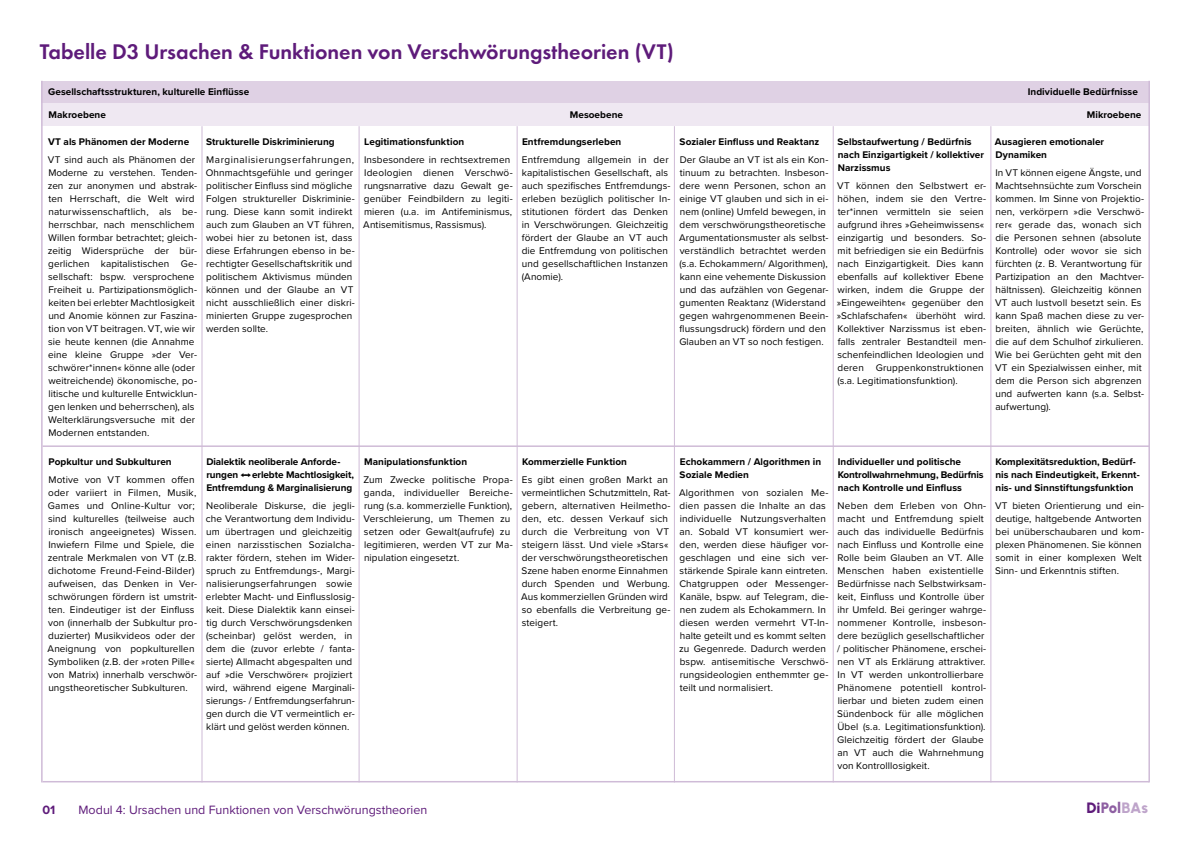
<style>
.page{position:relative;width:1191px;height:842px;background:#fff}
.page>*{position:absolute;margin:0;border:0;box-sizing:border-box;transform-origin:0 0}
.Hauptüberschrift{font:600 22px "Futura PT";color:#5e1b7a}
.t1{font:15px "Urbanist";color:#8e5fa2}
.t2{font:12.5px "Proxima Nova";color:#5e1b7a}
.t3{font:700 12.5px "Proxima Nova";color:#5e1b7a}
.Tabelle{font:10px/13px "Proxima Nova";letter-spacing:.005em;color:#000}
.Tabelle-2{font:700 10px/13px "Proxima Nova";letter-spacing:.005em;color:#000}
.Header_Kopie{font:700 10px "Proxima Nova";letter-spacing:.005em;color:#000}
.s1{color:#5e1b7a}
.s2{color:#bea4ca}
</style>
<div class="page">
<div style="left:41px;top:81px;width:1108px;height:22px;background:#dfd1e4"></div>
<div style="left:42px;top:103px;width:1107px;height:23px;background:#efe8f2"></div>
<hr style="left:41px;top:81px;width:2px;height:701px;background:#cfbbd7">
<hr style="left:202px;top:126px;width:1px;height:656px;background:#cfbbd7">
<hr style="left:359px;top:126px;width:1px;height:656px;background:#cfbbd7">
<hr style="left:517px;top:126px;width:1px;height:656px;background:#cfbbd7">
<hr style="left:674px;top:126px;width:1px;height:656px;background:#cfbbd7">
<hr style="left:833px;top:126px;width:1px;height:656px;background:#cfbbd7">
<hr style="left:990px;top:126px;width:1px;height:656px;background:#cfbbd7">
<hr style="left:43px;top:445px;width:1106px;height:2px;background:#cfbbd7">
<hr style="left:43px;top:781px;width:1106px;height:1px;background:#cfbbd7">
<hr style="left:1148px;top:81px;width:2px;height:701px;background:#cfbbd7">
<p class="Hauptüberschrift" style="left:40px;top:38px;width:635px">Tabelle D3 Ursachen &amp; Funktionen von Verschwörungstheorien (VT)</p>
<h2 class="Header_Kopie" style="left:48px;top:84px;width:203px">Gesellschaftsstrukturen, kulturelle Einflüsse</h2>
<h2 class="Header_Kopie" style="left:1027px;top:84px;width:112px">Individuelle Bedürfnisse</h2>
<h2 class="Header_Kopie" style="left:48px;top:108px;width:59px">Makroebene</h2>
<h2 class="Header_Kopie" style="left:570px;top:108px;width:55px">Mesoebene</h2>
<h2 class="Header_Kopie" style="left:1087px;top:108px;width:56px">Mikroebene</h2>
<p class="Tabelle-2" style="left:48px;top:135px;width:143px">VT als Phänomen der Moderne</p>
<p class="Tabelle" style="left:48px;top:152px;width:151px">VT sind auch als Phänomen der<br>Moderne zu verstehen. Tenden&shy;zen zur anonymen und abstrak&shy;ten Herrschaft, die Welt wird naturwissenschaftlich, als be&shy;herrschbar, nach menschlichem<br>Willen formbar betrachtet; gleich&shy;zeitig Widersprüche der bür&shy;gerlichen kapitalistischen Ge&shy;sellschaft: bspw. versprochene<br>Freiheit u. Partizipationsmöglich&shy;keiten bei erlebter Machtlosigkeit und Anomie können zur Faszina&shy;tion von VT beitragen. VT, wie wir sie heute kennen (die Annahme eine kleine Gruppe »der Ver&shy;schwörer*innen« könne alle (oder weitreichende) ökonomische, po&shy;litische und kulturelle Entwicklun&shy;gen lenken und beherrschen), als<br>Welterklärungsversuche mit der<br>Modernen entstanden.</p>
<p class="Tabelle-2" style="left:206px;top:135px;width:130px">Strukturelle Diskriminierung</p>
<p class="Tabelle" style="left:206px;top:152px;width:151px">Marginalisierungserfahrungen,<br>Ohnmachtsgefühle und geringer politischer Einfluss sind mögliche<br>Folgen struktureller Diskriminie&shy;rung. Diese kann somit indirekt auch zum Glauben an VT führen, wobei hier zu betonen ist, dass diese Erfahrungen ebenso in be&shy;rechtigter Gesellschaftskritik und politischem Aktivismus münden können und der Glaube an VT nicht ausschließlich einer diskri&shy;minierten Gruppe zugesprochen werden sollte.</p>
<p class="Tabelle-2" style="left:364px;top:135px;width:102px">Legitimationsfunktion</p>
<p class="Tabelle" style="left:363px;top:152px;width:151px">Insbesondere in rechtsextremen<br>Ideologien dienen Verschwö&shy;rungsnarrative dazu Gewalt ge&shy;genüber Feindbildern zu legiti&shy;mieren (u.a. im Antifeminismus,<br>Antisemitismus, Rassismus).</p>
<p class="Tabelle-2" style="left:679px;top:135px;width:141px">Sozialer Einfluss und Reaktanz</p>
<p class="Tabelle" style="left:679px;top:152px;width:151px">Der Glaube an VT ist als ein Kon&shy;tinuum zu betrachten. Insbeson&shy;dere wenn Personen, schon an einige VT glauben und sich in ei&shy;nem (online) Umfeld bewegen, in dem verschwörungstheoretische<br>Argumentationsmuster als selbst&shy;verständlich betrachtet werden (s.a. Echokammern/ Algorithmen), kann eine vehemente Diskussion und das aufzählen von Gegenar&shy;gumenten Reaktanz (Widerstand gegen wahrgenommenen Beein&shy;flussungsdruck) fördern und den<br>Glauben an VT so noch festigen.</p>
<p class="Tabelle-2" style="left:837px;top:135px;width:148px">Selbstaufwertung / Bedürfnis nach Einzigartigkeit / kollektiver<br>Narzissmus</p>
<p class="Tabelle" style="left:837px;top:178px;width:151px">VT können den Selbstwert er&shy;höhen, indem sie den Vertre&shy;ter*innen vermitteln sie seien aufgrund ihres »Geheimwissens« einzigartig und besonders. So&shy;mit befriedigen sie ein Bedürfnis nach Einzigartigkeit. Dies kann ebenfalls auf kollektiver Ebene wirken, indem die Gruppe der »Eingeweihten« gegenüber den »Schlafschafen« überhöht wird.<br>Kollektiver Narzissmus ist eben&shy;falls zentraler Bestandteil men&shy;schenfeindlichen Ideologien und deren Gruppenkonstruktionen (s.a. Legitimationsfunktion).</p>
<p class="Tabelle-2" style="left:994px;top:135px;width:111px">Ausagieren emotionaler</p>
<p class="Tabelle-2" style="left:995px;top:148px;width:53px">Dynamiken</p>
<p class="Tabelle" style="left:995px;top:165px;width:151px">In VT können eigene Ängste, und<br>Machtsehnsüchte zum Vorschein kommen. Im Sinne von Projektio&shy;nen, verkörpern »die Verschwö&shy;rer« gerade das, wonach sich die Personen sehnen (absolute<br>Kontrolle) oder wovor sie sich fürchten (z. B. Verantwortung für<br>Partizipation an den Machtver&shy;hältnissen). Gleichzeitig können<br>VT auch lustvoll besetzt sein. Es kann Spaß machen diese zu ver&shy;breiten, ähnlich wie Gerüchte, die auf dem Schulhof zirkulieren.<br>Wie bei Gerüchten geht mit den<br>VT ein Spezialwissen einher, mit dem die Person sich abgrenzen und aufwerten kann (s.a. Selbst&shy;aufwertung).</p>
<p class="Tabelle-2" style="left:522px;top:135px;width:101px">Entfremdungserleben</p>
<p class="Tabelle" style="left:521px;top:152px;width:150px">Entfremdung allgemein in der kapitalistischen Gesellschaft, als auch spezifisches Entfremdungs&shy;erleben bezüglich politischer In&shy;stitutionen fördert das Denken in Verschwörungen. Gleichzeitig fördert der Glaube an VT auch die Entfremdung von politischen und gesellschaftlichen Instanzen (Anomie).</p>
<p class="Tabelle-2" style="left:48px;top:455px;width:125px">Popkultur und Subkulturen</p>
<p class="Tabelle" style="left:48px;top:472px;width:151px">Motive von VT kommen offen oder variiert in Filmen, Musik,<br>Games und Online-Kultur vor; sind kulturelles (teilweise auch ironisch angeeignetes) Wissen.<br>Inwiefern Filme und Spiele, die zentrale Merkmalen von VT (z.B. dichotome Freund-Feind-Bilder) aufweisen, das Denken in Ver&shy;schwörungen fördern ist umstrit&shy;ten. Eindeutiger ist der Einfluss von (innerhalb der Subkultur pro&shy;duzierter) Musikvideos oder der<br>Aneignung von popkulturellen<br>Symboliken (z.B. der »roten Pille« von Matrix) innerhalb verschwör&shy;ungstheoretischer Subkulturen.</p>
<p class="Tabelle-2" style="left:206px;top:455px;width:149px">Dialektik neoliberale Anforde&shy;rungen ←→ erlebte Machtlosigkeit,<br>Entfremdung &amp; Marginalisierung</p>
<p class="Tabelle" style="left:206px;top:498px;width:150px">Neoliberale Diskurse, die jegli&shy;che Verantwortung dem Individu&shy;um übertragen und gleichzeitig einen narzisstischen Sozialcha&shy;rakter fördern, stehen im Wider&shy;spruch zu Entfremdungs-, Margi&shy;nalisierungserfahrungen sowie erlebter Macht- und Einflusslosig&shy;keit. Diese Dialektik kann einsei&shy;tig durch Verschwörungsdenken (scheinbar) gelöst werden, in dem die (zuvor erlebte / fanta&shy;sierte) Allmacht abgespalten und auf »die Verschwörer« projiziert wird, während eigene Marginali&shy;sierungs- / Entfremdungserfahrun&shy;gen durch die VT vermeintlich er&shy;klärt und gelöst werden können.</p>
<p class="Tabelle-2" style="left:364px;top:455px;width:104px">Manipulationsfunktion</p>
<p class="Tabelle" style="left:363px;top:472px;width:151px">Zum Zwecke politische Propa&shy;ganda, individueller Bereiche&shy;rung (s.a. kommerzielle Funktion),<br>Verschleierung, um Themen zu setzen oder Gewalt(aufrufe) zu legitimieren, werden VT zur Ma&shy;nipulation eingesetzt.</p>
<p class="Tabelle-2" style="left:522px;top:455px;width:106px">Kommerzielle Funktion</p>
<p class="Tabelle" style="left:521px;top:472px;width:151px">Es gibt einen großen Markt an vermeintlichen Schutzmitteln, Rat&shy;gebern, alternativen Heilmetho&shy;den, etc. dessen Verkauf sich durch die Verbreitung von VT steigern lässt. Und viele »Stars« der verschwörungstheoretischen<br>Szene haben enorme Einnahmen durch Spenden und Werbung.<br>Aus kommerziellen Gründen wird so ebenfalls die Verbreitung ge&shy;steigert.</p>
<p class="Tabelle-2" style="left:679px;top:455px;width:143px">Echokammern / Algorithmen in<br>Soziale Medien</p>
<p class="Tabelle" style="left:679px;top:485px;width:151px">Algorithmen von sozialen Me&shy;dien passen die Inhalte an das individuelle Nutzungsverhalten an. Sobald VT konsumiert wer&shy;den, werden diese häufiger vor&shy;geschlagen und eine sich ver&shy;stärkende Spirale kann eintreten.<br>Chatgruppen oder Messenger-<br>Kanäle, bspw. auf Telegram, die&shy;nen zudem als Echokammern. In diesen werden vermehrt VT-In&shy;halte geteilt und es kommt selten zu Gegenrede. Dadurch werden bspw. antisemitische Verschwö&shy;rungsideologien enthemmter ge&shy;teilt und normalisiert.</p>
<p class="Tabelle-2" style="left:837px;top:455px;width:147px">Individueller und politische<br>Kontrollwahrnehmung, Bedürfnis nach Kontrolle und Einfluss</p>
<p class="Tabelle" style="left:837px;top:498px;width:151px">Neben dem Erleben von Ohn&shy;macht und Entfremdung spielt auch das individuelle Bedürfnis nach Einfluss und Kontrolle eine<br>Rolle beim Glauben an VT. Alle<br>Menschen haben existentielle<br>Bedürfnisse nach Selbstwirksam&shy;keit, Einfluss und Kontrolle über ihr Umfeld. Bei geringer wahrge&shy;nommener Kontrolle, insbeson&shy;dere bezüglich gesellschaftlicher / politischer Phänomene, erschei&shy;nen VT als Erklärung attraktiver.<br>In VT werden unkontrollierbare<br>Phänomene potentiell kontrol&shy;lierbar und bieten zudem einen<br>Sündenbock für alle möglichen<br>Übel (s.a. Legitimationsfunktion).<br>Gleichzeitig fördert der Glaube an VT auch die Wahrnehmung von Kontrolllosigkeit.</p>
<p class="Tabelle-2" style="left:995px;top:455px;width:146px">Komplexitätsreduktion, Bedürf&shy;nis nach Eindeutigkeit, Erkennt&shy;nis- und Sinnstiftungsfunktion</p>
<p class="Tabelle" style="left:995px;top:498px;width:151px">VT bieten Orientierung und ein&shy;deutige, haltgebende Antworten bei unüberschaubaren und kom&shy;plexen Phänomenen. Sie können somit in einer komplexen Welt<br>Sinn- und Erkenntnis stiften.</p>
<p class="t3" style="left:43px;top:800px;width:14px">01</p>
<p class="t2" style="left:79px;top:800px;width:350px">Modul 4: Ursachen und Funktionen von Verschwörungstheorien</p>
<h2 class="t1" style="left:1086px;top:798px;width:63px"><span class="s1">Di</span>Pol<span class="s2">BAs</span></h2>
</div>
